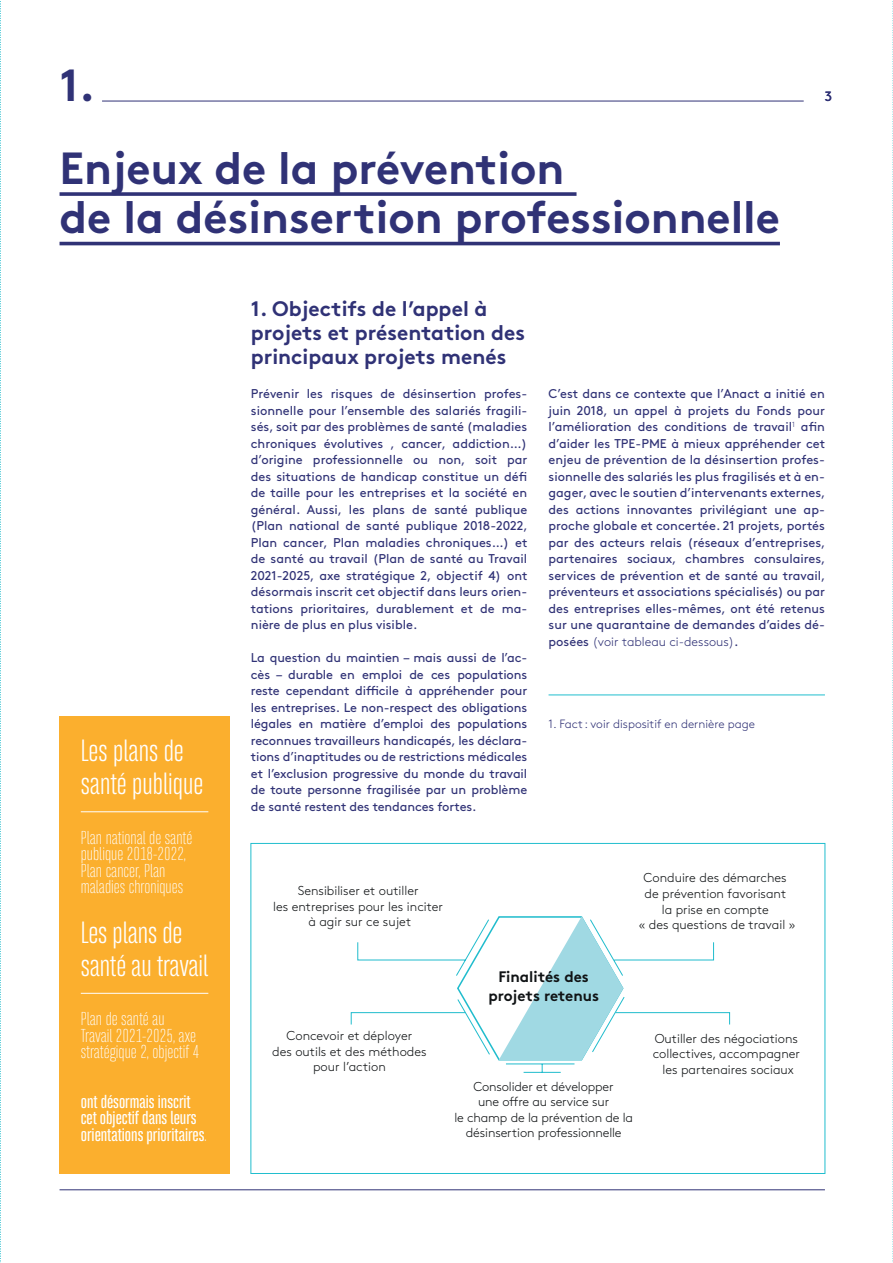
<style>
.page{position:relative;width:893px;height:1263px;background:#fff}
.page>*{position:absolute;margin:0;border:0;box-sizing:border-box;transform-origin:0 0}
.Titre_N1{font:700 45px/49.5px "Brown Std";color:#303276}
.T1_EJ{font:27px/33px "Bw Stretch";letter-spacing:-.005em;color:#fff}
.Titre_N2{font:700 21px/24px "Brown Std";color:#303276}
.Texte_courant_EJ{font:300 16.5px/16.5px "Bw Stretch";color:#fff}
.Texte_Bold{font:500 16.5px/16.5px "Bw Stretch";color:#fff}
.t1{font:700 15.15px/18.3px "Brown Std";color:#101315;text-align:center}
.t2{font:13.5px "Brown Std";color:#303276}
.t3{font:300 12.9px/15.5px "Brown Std";color:#101315;text-align:center}
.Texte_courant{font:12.75px/16.5px "Brown Std";color:#303276;text-align:justify}
.Texte_courant-2{font:300 12px "Brown Std";color:#303276}
.s1{font-weight:300}
</style>
<div class="page">
<svg style="left:892px;top:1px;width:1px;height:1261px"></svg>
<svg style="left:0;top:1px;width:1px;height:1262px"></svg>
<svg style="left:60px;top:192px;width:516px;height:4px;background:#444583"></svg>
<hr style="left:60px;top:242px;width:720px;height:3px;background:#303276">
<hr style="left:60px;top:1189px;width:765px;height:1px;background:#303276">
<svg style="left:350px;top:942px;width:380px;height:131px"></svg>
<svg style="left:456px;top:916px;width:169px;height:145px"></svg>
<hr style="left:102px;top:101px;width:702px;height:1px;background:#303276">
<hr style="left:549px;top:695px;width:276px;height:1px;background:#21bece">
<div style="left:60px;top:716px;width:170px;height:458px;background:#fbaf2e"></div>
<hr style="left:81px;top:811px;width:127px;height:1px;background:#fff">
<hr style="left:81px;top:993px;width:127px;height:1px;background:#fff">
<p class="Titre_N1" style="left:60px;top:60px;width:37px">1.</p>
<p class="Titre_N1" style="left:60px;top:143px;width:722px">Enjeux de la prévention<br>de la désinsertion professionnelle</p>
<p class="t2" style="left:825px;top:89px;width:9px">3</p>
<p class="T1_EJ" style="left:81px;top:735px;width:124px">Les plans de santé publique</p>
<p class="Texte_courant_EJ" style="left:81px;top:829px;width:113px">Plan national de santé publique 2018-2022,<br>Plan cancer, Plan maladies chroniques</p>
<p class="T1_EJ" style="left:81px;top:916px;width:129px">Les plans de santé au travail</p>
<p class="Texte_courant_EJ" style="left:81px;top:1011px;width:120px">Plan de santé au<br>Travail 2021-2025, axe stratégique 2, objectif 4</p>
<p class="Texte_Bold" style="left:81px;top:1093px;width:127px">ont désormais inscrit cet objectif dans leurs orientations prioritaires<span class="s1">.</span></p>
<p class="Titre_N2" style="left:251px;top:296px;width:276px">1. Objectifs de l’appel à projets et présentation des principaux projets menés</p>
<p class="Texte_courant" style="left:251px;top:385px;width:279px">Prévenir les risques de désinsertion profes&shy;sionnelle pour l’ensemble des salariés fragili&shy;sés, soit par des problèmes de santé (maladies chroniques évolutives , cancer, addiction…) d’origine professionnelle ou non, soit par des situations de handicap constitue un défi de taille pour les entreprises et la société en général. Aussi, les plans de santé publique (Plan national de santé publique 2018-2022, Plan cancer, Plan maladies chroniques…) et de santé au travail (Plan de santé au Travail 2021‑2025, axe stratégique 2, objectif 4) ont désormais inscrit cet objectif dans leurs orien&shy;tations prioritaires, durablement et de ma&shy;nière de plus en plus visible.</p>
<p class="Texte_courant" style="left:251px;top:649px;width:278px">La question du maintien – mais aussi de l’ac&shy;cès – durable en emploi de ces populations reste cependant difficile à appréhender pour les entreprises. Le non-respect des obligations légales en matière d’emploi des populations reconnues travailleurs handicapés, les déclara&shy;tions d’inaptitudes ou de restrictions médicales et l’exclusion progressive du monde du travail de toute personne fragilisée par un problème de santé restent des tendances fortes.</p>
<p class="Texte_courant" style="left:549px;top:385px;width:279px">C’est dans ce contexte que l’Anact a initié en juin 2018, un appel à projets du Fonds pour l’amélioration des conditions de travail<sup>1</sup> afin d’aider les TPE-PME à mieux appréhender cet enjeu de prévention de la désinsertion profes&shy;sionnelle des salariés les plus fragilisés et à en&shy;gager, avec le soutien d’intervenants externes, des actions innovantes privilégiant une ap&shy;proche globale et concertée. 21 projets, portés par des acteurs relais (réseaux d’entreprises, partenaires sociaux, chambres consulaires, services de prévention et de santé au travail, préventeurs et associations spécialisés) ou par des entreprises elles-mêmes, ont été retenus sur une quarantaine de demandes d’aides dé&shy;posées <span class="s1">(voir tableau ci-dessous)</span>.</p>
<p class="Texte_courant-2" style="left:549px;top:717px;width:208px">1. Fact : voir dispositif en dernière page</p>
<p class="t3" style="left:273px;top:883px;width:171px">Sensibiliser et outiller<br>les entreprises pour les inciter à agir sur ce sujet</p>
<p class="t3" style="left:638px;top:870px;width:159px">Conduire des démarches de prévention favorisant<br>la prise en compte<br>« des questions de travail »</p>
<p class="t1" style="left:488px;top:968px;width:112px">Finalités des projets retenus</p>
<p class="t3" style="left:272px;top:1028px;width:156px">Concevoir et déployer<br>des outils et des méthodes pour l’action</p>
<p class="t3" style="left:653px;top:1031px;width:149px">Outiller des négociations collectives, accompagner les partenaires sociaux</p>
<p class="t3" style="left:454px;top:1079px;width:180px">Consolider et développer<br>une o-re au service sur<br>le champ de la prévention de la désinsertion professionnelle</p>
</div>
